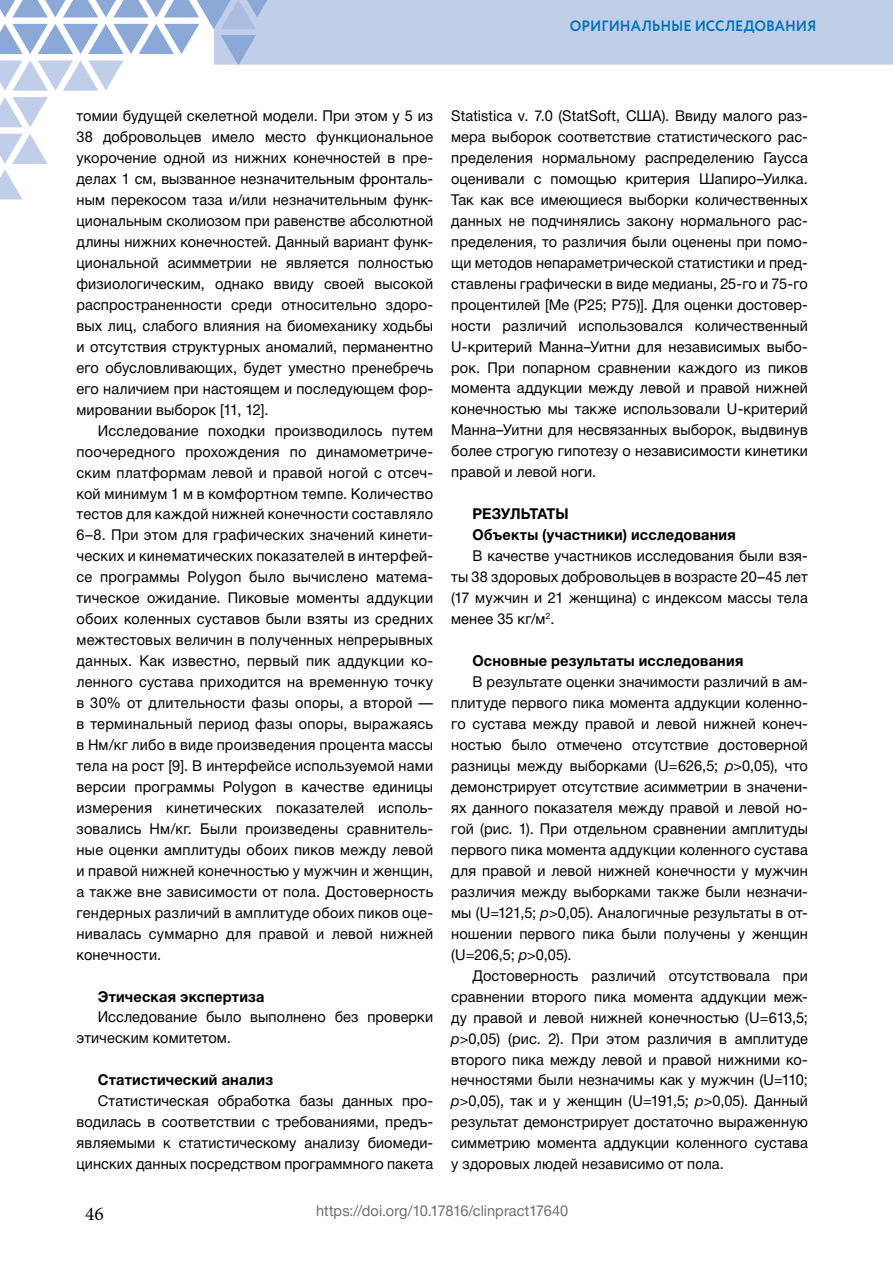
<style>
.page{position:relative;width:893px;height:1263px;background:#fff}
.page>*{position:absolute;margin:0;border:0;box-sizing:border-box;transform-origin:0 0}
.t1{font:19.5px "Minion Pro";color:#000}
.t2{font:15px/21px "Helvetica Neue Cyr";letter-spacing:.005em;color:#000;text-align:justify}
.t3{font:700 15px/21px "Helvetica Neue Cyr";letter-spacing:.01em;color:#000}
.t4{font:15px "Helvetica Neue Cyr";letter-spacing:.005em;color:#6d6e71}
.t5{font:700 15px "Circe";letter-spacing:-.005em;color:#0071b8;scale:.95 1}
.s1{font-style:italic}
</style>
<div class="page">
<svg style="left:0;top:97px;width:48px;height:30px"></svg>
<svg style="left:0;top:134px;width:48px;height:65px"></svg>
<svg style="left:0;top:0;width:893px;height:91px"></svg>
<p class="t5" style="left:570px;top:15px;width:261px">ОРИГИНАЛЬНЫЕ ИССЛЕДОВАНИЯ</p>
<p class="t2" style="left:77px;top:106px;width:358px">томии будущей скелетной модели. При этом у 5 из 38 добровольцев имело место функциональное укорочение одной из нижних конечностей в пре&shy;делах 1 см, вызванное незначительным фронталь&shy;ным перекосом таза и/или незначительным функ&shy;циональным сколиозом при равенстве абсолютной длины нижних конечностей. Данный вариант функ&shy;циональной асимметрии не является полностью физиологическим, однако ввиду своей высокой распространенности среди относительно здоро&shy;вых лиц, слабого влияния на биомеханику ходьбы и отсутствия структурных аномалий, перманентно его обусловливающих, будет уместно пренебречь его наличием при настоящем и последующем фор&shy;мировании выборок [11, 12].</p>
<p class="t2" style="left:77px;top:420px;width:358px;text-indent:21px">Исследование походки производилось путем поочередного прохождения по динамометриче&shy;ским платформам левой и правой ногой с отсеч&shy;кой минимум 1 м в комфортном темпе. Количество тестов для каждой нижней конечности составляло 6–8. При этом для графических значений кинети&shy;ческих и кинематических показателей в интерфей&shy;се программы Polygon было вычислено матема&shy;тическое ожидание. Пиковые моменты аддукции обоих коленных суставов были взяты из средних межтестовых величин в полученных непрерывных данных. Как известно, первый пик аддукции ко&shy;ленного сустава приходится на временную точку в 30% от длительности фазы опоры, а второй — в терминальный период фазы опоры, выражаясь в Нм/кг либо в виде произведения процента массы тела на рост [9]. В интерфейсе используемой нами версии программы Polygon в качестве единицы измерения кинетических показателей исполь&shy;зовались Нм/кг. Были произведены сравнитель&shy;ные оценки амплитуды обоих пиков между левой и правой нижней конечностью у мужчин и женщин, а также вне зависимости от пола. Достоверность гендерных различий в амплитуде обоих пиков оце&shy;нивалась суммарно для правой и левой нижней конечности.</p>
<p class="t3" style="left:98px;top:986px;width:168px">Этическая экспертиза</p>
<p class="t2" style="left:77px;top:1007px;width:358px;text-indent:21px">Исследование было выполнено без проверки этическим комитетом.</p>
<p class="t3" style="left:98px;top:1070px;width:177px">Статистический анализ</p>
<p class="t2" style="left:77px;top:1091px;width:358px;text-indent:21px">Статистическая обработка базы данных про&shy;водилась в соответствии с требованиями, предъ&shy;являемыми к статистическому анализу биомеди&shy;цинских данных посредством программного пакета</p>
<p class="t2" style="left:451px;top:105px;width:358px">Statistica v. 7.0 (StatSoft, США). Ввиду малого раз&shy;мера выборок соответствие статистического рас&shy;пределения нормальному распределению Гаусса оценивали с помощью критерия Шапиро–Уилка.<br>Так как все имеющиеся выборки количественных данных не подчинялись закону нормального рас&shy;пределения, то различия были оценены при помо&shy;щи методов непараметрической статистики и пред&shy;ставлены графически в виде медианы, 25-го и 75-го процентилей [Ме (P25; P75)]. Для оценки достовер&shy;ности различий использовался количественный U-критерий Манна–Уитни для независимых выбо&shy;рок. При попарном сравнении каждого из пиков момента аддукции между левой и правой нижней конечностью мы также использовали U-критерий Манна–Уитни для несвязанных выборок, выдвинув более строгую гипотезу о независимости кинетики правой и левой ноги.</p>
<p class="t3" style="left:472px;top:503px;width:265px">РЕЗУЛЬТАТЫ<br>Объекты (участники) исследования</p>
<p class="t2" style="left:451px;top:545px;width:358px;text-indent:21px">В качестве участников исследования были взя&shy;ты 38 здоровых добровольцев в возрасте 20–45 лет (17 мужчин и 21 женщина) с индексом массы тела менее 35 кг/м<sup>2</sup>.</p>
<p class="t3" style="left:472px;top:651px;width:272px">Основные результаты исследования</p>
<p class="t2" style="left:451px;top:672px;width:358px;text-indent:21px">В результате оценки значимости различий в ам&shy;плитуде первого пика момента аддукции коленно&shy;го сустава между правой и левой нижней конеч&shy;ностью было отмечено отсутствие достоверной разницы между выборками (U=626,5; <span class="s1">p</span>&gt;0,05), что демонстрирует отсутствие асимметрии в значени&shy;ях данного показателя между правой и левой но&shy;гой (рис. 1). При отдельном сравнении амплитуды первого пика момента аддукции коленного сустава для правой и левой нижней конечности у мужчин различия между выборками также были незначи&shy;мы (U=121,5; <span class="s1">p</span>&gt;0,05). Аналогичные результаты в от&shy;ношении первого пика были получены у женщин (U=206,5; <span class="s1">p</span>&gt;0,05).</p>
<p class="t2" style="left:451px;top:965px;width:358px;text-indent:21px">Достоверность различий отсутствовала при сравнении второго пика момента аддукции меж&shy;ду правой и левой нижней конечностью (U=613,5; <span class="s1">p</span>&gt;0,05) (рис. 2). При этом различия в амплитуде второго пика между левой и правой нижними ко&shy;нечностями были незначимы как у мужчин (U=110; <span class="s1">p</span>&gt;0,05), так и у женщин (U=191,5; <span class="s1">p</span>&gt;0,05). Данный результат демонстрирует достаточно выраженную симметрию момента аддукции коленного сустава у здоровых людей независимо от пола.</p>
<h1 class="t1" style="left:85px;top:1200px;width:20px">46</h1>
<p class="t4" style="left:316px;top:1203px;width:254px">https://doi.org/10.17816/clinpract17640</p>
</div>
